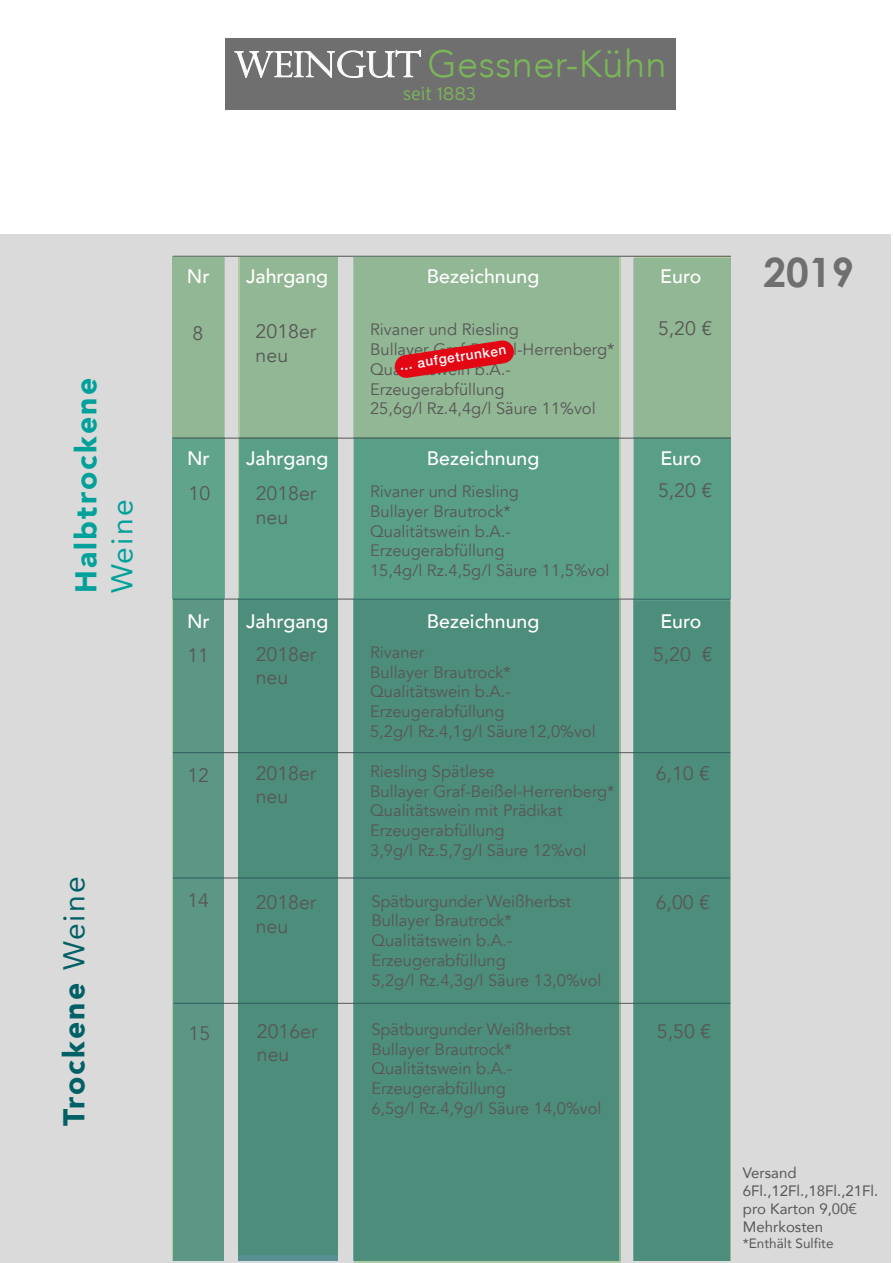
<style>
.page{position:relative;width:893px;height:1263px;background:#fff}
.page>*{position:absolute;margin:0;border:0;box-sizing:border-box;transform-origin:0 0}
.t1{font:700 40.5px "Century Gothic";color:#706f6f}
.t2{font:300 37.95px "Avenir";letter-spacing:.01em;color:#7bb658}
.t3{font:900 30px "Avenir";letter-spacing:.075em;color:#006066}
.t4{font:900 30px "Avenir";letter-spacing:.075em;color:#00a19a}
.t5{font:30px "Avenir";letter-spacing:.075em;color:#00a19a}
.t6{font:19.5px/23.4px "Avenir";color:#575756}
.t7{font:500 19.5px "Avenir";color:#fff}
.t8{font:300 18.3px "Interstate";color:#7bb658}
.t9{font:16.5px/19.8px "Avenir";color:#575756}
.t10{font:15px/18px "Avenir";color:#575756}
.t11{font:13.5px "Avenir";color:#575756}
.t12{font:500 13.5px "Helvetica Neue";color:#fff}
.s1{font-family:"Perpetua Titling";font-size:35.1px;color:#fff}
.s2{font-weight:400}
</style>
<div class="page">
<div style="left:0;top:235px;width:891px;height:1028px;background:#dadada"></div>
<hr style="left:173px;top:256px;width:558px;height:1px;background:#575756">
<hr style="left:173px;top:599px;width:557px;height:1px;background:#575756">
<hr style="left:173px;top:752px;width:557px;height:1px;background:#575756">
<hr style="left:173px;top:878px;width:557px;height:1px;background:#575756">
<div style="left:225px;top:38px;width:451px;height:72px;background:#706f6f"></div>
<svg style="left:234px;top:50px;width:187px;height:28px"></svg>
<hr style="left:174px;top:1003px;width:557px;height:1px;background:#575756">
<div style="left:173px;top:599px;width:51px;height:662px;background:#5c9785"></div>
<div style="left:239px;top:599px;width:99px;height:662px;background:#4d8d7c"></div>
<div style="left:353px;top:599px;width:266px;height:662px;background:#4d8d7c"></div>
<div style="left:634px;top:599px;width:96px;height:662px;background:#4d8d7c"></div>
<div style="left:240px;top:256px;width:98px;height:341px;background:#92b794"></div>
<div style="left:172px;top:256px;width:53px;height:181px;background:#92b794"></div>
<div style="left:353px;top:256px;width:266px;height:341px;background:#92b794"></div>
<div style="left:634px;top:258px;width:97px;height:339px;background:#92b794"></div>
<div style="left:172px;top:437px;width:53px;height:162px;background:#61a48c"></div>
<div style="left:239px;top:437px;width:99px;height:162px;background:#599f88"></div>
<div style="left:354px;top:437px;width:265px;height:162px;background:#599f88"></div>
<div style="left:634px;top:437px;width:97px;height:162px;background:#599f88"></div>
<hr style="left:173px;top:438px;width:558px;height:1px;background:#575756">
<svg style="left:394px;top:340px;width:120px;height:38px"></svg>
<h2 class="t2" style="left:234px;top:41px;width:434px"><span class="s1">WEINGUT</span> Gessner-Kühn</h2>
<p class="t8" style="left:403px;top:83px;width:75px">seit 1883</p>
<h3 class="t4" style="left:60px;top:593px;width:217px;rotate:-90deg">Halbtrockene</h3>
<h3 class="t5" style="left:98px;top:593px;width:95px;rotate:-90deg">Weine</h3>
<h3 class="t3" style="left:48px;top:1126px;width:251px;rotate:-90deg">Trockene <span class="s2">Weine</span></h3>
<p class="t7" style="left:187px;top:260px;width:24px">Nr</p>
<p class="t6" style="left:192px;top:322px;width:12px">8</p>
<p class="t7" style="left:246px;top:260px;width:84px">Jahrgang</p>
<h1 class="t1" style="left:763px;top:247px;width:92px">2019</h1>
<p class="t6" style="left:256px;top:320px;width:62px">2018er neu</p>
<p class="t7" style="left:427px;top:260px;width:114px">Bezeichnung</p>
<p class="t9" style="left:370px;top:320px;width:246px">Rivaner und Riesling<br>Bullayer Graf-Beißel-Herrenberg*<br>Qualitätswein b.A.-<br>Erzeugerabfüllung<br>25,6g/l Rz.4,4g/l Säure 11%vol</p>
<p class="t7" style="left:660px;top:260px;width:43px">Euro</p>
<p class="t6" style="left:658px;top:317px;width:56px">5,20 €</p>
<p class="t12" style="left:398px;top:355px;width:109px;rotate:-9deg">... aufgetrunken</p>
<p class="t7" style="left:187px;top:441px;width:24px">Nr</p>
<p class="t7" style="left:246px;top:441px;width:84px">Jahrgang</p>
<p class="t7" style="left:427px;top:441px;width:114px">Bezeichnung</p>
<p class="t7" style="left:660px;top:441px;width:43px">Euro</p>
<p class="t6" style="left:188px;top:482px;width:23px">10</p>
<p class="t6" style="left:256px;top:482px;width:62px">2018er neu</p>
<p class="t9" style="left:370px;top:482px;width:241px">Rivaner und Riesling<br>Bullayer Brautrock*<br>Qualitätswein b.A.-<br>Erzeugerabfüllung<br>15,4g/l Rz.4,5g/l Säure 11,5%vol</p>
<p class="t6" style="left:658px;top:479px;width:56px">5,20 €</p>
<p class="t7" style="left:246px;top:604px;width:84px">Jahrgang</p>
<p class="t7" style="left:187px;top:604px;width:24px">Nr</p>
<p class="t7" style="left:427px;top:604px;width:114px">Bezeichnung</p>
<p class="t7" style="left:660px;top:604px;width:43px">Euro</p>
<p class="t6" style="left:187px;top:644px;width:23px">11</p>
<p class="t6" style="left:187px;top:763px;width:23px">12</p>
<p class="t6" style="left:256px;top:643px;width:62px">2018er neu</p>
<p class="t6" style="left:256px;top:762px;width:62px">2018er neu</p>
<p class="t9" style="left:370px;top:642px;width:227px">Rivaner<br>Bullayer Brautrock*<br>Qualitätswein b.A.-<br>Erzeugerabfüllung<br>5,2g/l Rz.4,1g/l Säure12,0%vol</p>
<p class="t9" style="left:370px;top:762px;width:246px">Riesling Spätlese<br>Bullayer Graf-Beißel-Herrenberg*<br>Qualitätswein mit Prädikat<br>Erzeugerabfüllung<br>3,9g/l Rz.5,7g/l Säure 12%vol</p>
<p class="t6" style="left:653px;top:643px;width:61px">5,20 €</p>
<p class="t6" style="left:656px;top:762px;width:56px">6,10 €</p>
<p class="t6" style="left:187px;top:888px;width:23px">14</p>
<p class="t6" style="left:256px;top:891px;width:62px">2018er neu</p>
<p class="t9" style="left:371px;top:891px;width:232px">Spätburgunder Weißherbst<br>Bullayer Brautrock*<br>Qualitätswein b.A.-<br>Erzeugerabfüllung<br>5,2g/l Rz.4,3g/l Säure 13,0%vol</p>
<p class="t6" style="left:656px;top:891px;width:56px">6,00 €</p>
<p class="t6" style="left:188px;top:1021px;width:23px">15</p>
<p class="t6" style="left:257px;top:1020px;width:62px">2016er neu</p>
<p class="t9" style="left:371px;top:1019px;width:232px">Spätburgunder Weißherbst<br>Bullayer Brautrock*<br>Qualitätswein b.A.-<br>Erzeugerabfüllung<br>6,5g/l Rz.4,9g/l Säure 14,0%vol</p>
<p class="t6" style="left:657px;top:1020px;width:56px">5,50 €</p>
<p class="t10" style="left:743px;top:1163px;width:137px">Versand<br>6Fl.,12Fl.,18Fl.,21Fl. pro Karton 9,00€<br>Mehrkosten</p>
<p class="t11" style="left:743px;top:1233px;width:92px">*Enthält Sulfite</p>
</div>
